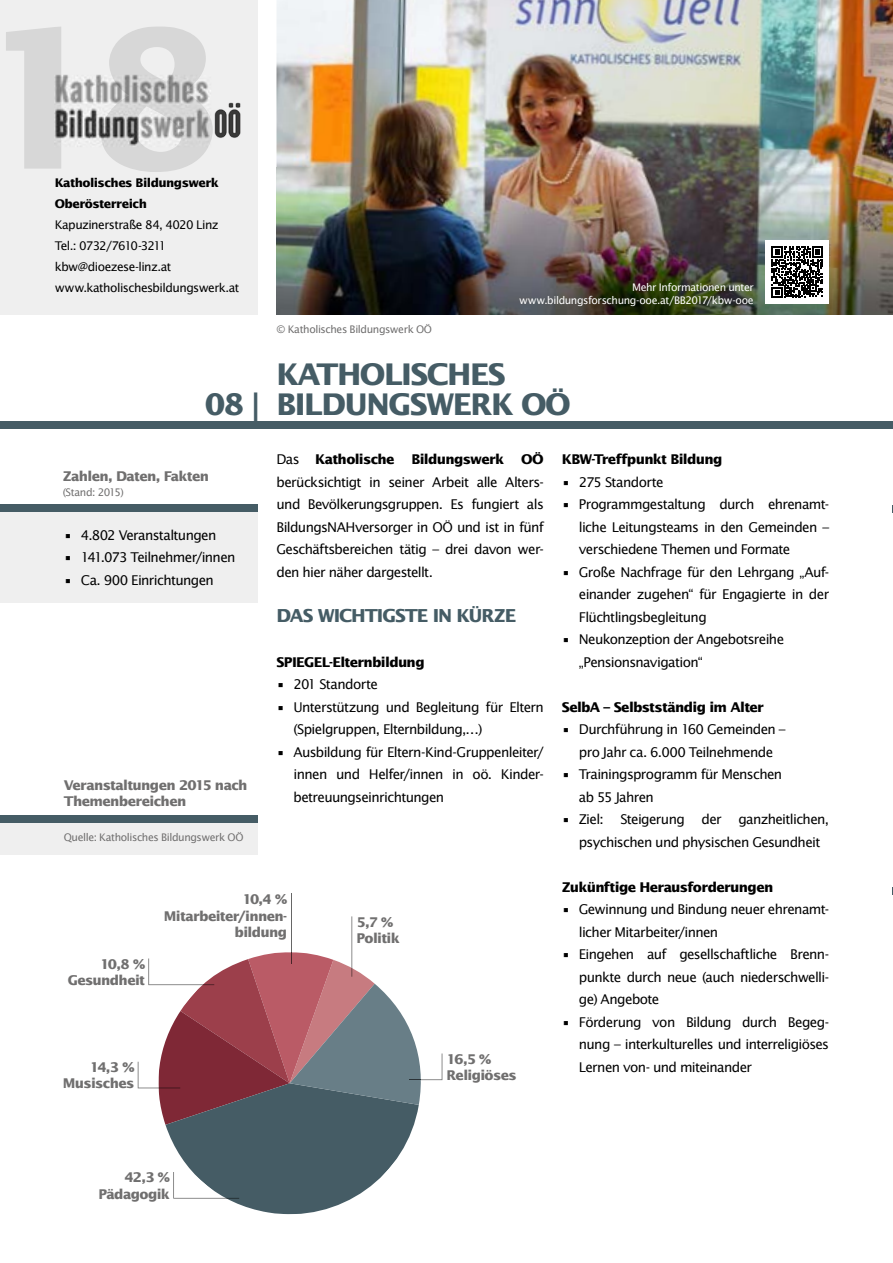
<style>
.page{position:relative;width:893px;height:1263px;background:#fff}
.page>*{position:absolute;margin:0;border:0;box-sizing:border-box;transform-origin:0 0}
.t1{font:700 192px "Lucida Sans";color:#d7d7d7}
.t2{font:700 30px/30px "Lucida Sans";letter-spacing:-.05em;color:#455c65;text-align:center}
.t3{font:700 18px "Lucida Sans";letter-spacing:-.06em;color:#455c65}
.t4{font:13.5px/22.5px "Lucida Sans";letter-spacing:-.05em;color:#000;text-align:justify}
.t5{font:700 13.5px/16.5px "Lucida Sans";letter-spacing:-.05em;color:#706f6f;text-align:right}
.t6{font:700 13.5px "Lucida Sans";letter-spacing:-.05em;color:#000}
.t7{font:12px/21px "Lucida Sans";letter-spacing:-.05em;color:#000}
.t8{font:700 12px/21px "Lucida Sans";letter-spacing:-.045em;color:#000}
.t9{font:10.5px "Lucida Sans";letter-spacing:-.04em;color:#706f6f}
.t10{font:10.5px/12.6px "Lucida Sans";letter-spacing:-.04em;color:#fff;text-align:right}
.s1{font-weight:700}
</style>
<div class="page">
<hr style="left:892px;top:512px;width:1px;height:92px;background:#efefef">
<hr style="left:892px;top:894px;width:1px;height:43px;background:#efefef">
<div style="left:0;top:0;width:257px;height:314px;background:#efefef"></div>
<img style="left:276px;top:0;width:617px;height:167px">
<img style="left:276px;top:167px;width:617px;height:147px">
<div style="left:0;top:421px;width:893px;height:7px;background:#455c65"></div>
<div style="left:0;top:512px;width:257px;height:90px;background:#efefef"></div>
<div style="left:765px;top:240px;width:64px;height:64px;background:#fff"></div>
<svg style="left:772px;top:246px;width:51px;height:52px"></svg>
<div style="left:0;top:823px;width:257px;height:31px;background:#efefef"></div>
<hr style="left:292px;top:893px;width:1px;height:59px;background:#666">
<svg style="left:138px;top:916px;width:304px;height:298px"></svg>
<div style="left:0;top:504px;width:257px;height:8px;background:#455c65"></div>
<div style="left:0;top:815px;width:257px;height:8px;background:#455c65"></div>
<svg style="left:54px;top:63px;width:152px;height:89px"></svg>
<img style="left:214px;top:102px;width:27px;height:36px">
<img style="left:55px;top:64px;width:158px;height:87px">
<h1 class="t1" style="left:-26px;top:-9px;width:250px">18</h1>
<p class="t8" style="left:55px;top:173px;width:166px">Katholisches Bildungswerk<br>Oberösterreich</p>
<p class="t7" style="left:55px;top:215px;width:186px">Kapuzinerstraße 84, 4020 Linz<br>Tel.: 0732/7610-3211 kbw@dioezese-linz.at www.katholischesbildungswerk.at</p>
<p class="t10" style="left:519px;top:282px;width:236px">Mehr Informationen unter www.bildungsforschung-ooe.at/BB2017/kbw-ooe</p>
<p class="t9" style="left:276px;top:323px;width:157px">© Katholisches Bildungswerk OÖ</p>
<h2 class="t2" style="left:205px;top:359px;width:367px">KATHOLISCHES<br>08 | BILDUNGSWERK OÖ</h2>
<p class="t5" style="left:63px;top:468px;width:148px">Zahlen, Daten, Fakten</p>
<p class="t9" style="left:63px;top:486px;width:63px">(Stand: 2015)</p>
<p class="t4" style="left:64px;top:524px;width:154px">• 4.802 Veranstaltungen</p>
<p class="t4" style="left:64px;top:546px;width:173px">• 141.073 Teilnehmer/innen</p>
<p class="t4" style="left:64px;top:569px;width:152px">• Ca. 900 Einrichtungen</p>
<p class="t5" style="left:64px;top:777px;width:185px;text-align:left">Veranstaltungen 2015 nach<br>Themenbereichen</p>
<p class="t9" style="left:64px;top:831px;width:181px">Quelle: Katholisches Bildungswerk OÖ</p>
<p class="t4" style="left:276px;top:448px;width:269px">Das <span class="s1">Katholische Bildungswerk OÖ </span>berücksichtigt in seiner Arbeit alle Alters&shy;und Bevölkerungsgruppen. Es fungiert als BildungsNAHversorger in OÖ und ist in fünf Geschäftsbereichen tätig – drei davon wer&shy;den hier näher dargestellt.</p>
<h3 class="t3" style="left:276px;top:605px;width:241px">DAS WICHTIGSTE IN KÜRZE</h3>
<p class="t6" style="left:276px;top:654px;width:150px">SPIEGEL-Elternbildung</p>
<p class="t4" style="left:276px;top:673px;width:103px">• 201 Standorte</p>
<p class="t4" style="left:293px;top:696px;width:252px;text-indent:-17px">• Unterstützung und Begleitung für Eltern (Spielgruppen, Elternbildung,…)</p>
<p class="t4" style="left:293px;top:741px;width:252px;text-indent:-17px">• Ausbildung für Eltern-Kind-Gruppenleiter/ innen und Helfer/innen in oö. Kinder&shy;betreuungseinrichtungen</p>
<p class="t5" style="left:68px;top:956px;width:79px">10,8 %<br>Gesundheit</p>
<p class="t5" style="left:164px;top:891px;width:125px">10,4 %<br>Mitarbeiter/innen&shy;bildung</p>
<p class="t5" style="left:63px;top:1059px;width:73px">14,3 %<br>Musisches</p>
<p class="t5" style="left:357px;top:914px;width:45px;text-align:left">5,7 %<br>Politik</p>
<p class="t5" style="left:447px;top:1051px;width:72px;text-align:left">16,5 %<br>Religiöses</p>
<p class="t6" style="left:562px;top:452px;width:162px">KBW-Treffpunkt Bildung</p>
<p class="t4" style="left:562px;top:471px;width:103px">• 275 Standorte</p>
<p class="t4" style="left:579px;top:493px;width:252px;text-indent:-17px">• Programmgestaltung durch ehrenamt&shy;liche Leitungsteams in den Gemeinden – verschiedene Themen und Formate</p>
<p class="t4" style="left:579px;top:561px;width:252px;text-indent:-17px">• Große Nachfrage für den Lehrgang „Auf&shy;einander zugehen“ für Engagierte in der Flüchtlingsbegleitung</p>
<p class="t4" style="left:579px;top:628px;width:207px;text-indent:-17px">• Neukonzeption der Angebotsreihe „Pensionsnavigation“</p>
<p class="t6" style="left:562px;top:699px;width:204px">SelbA – Selbstständig im Alter</p>
<p class="t4" style="left:562px;top:718px;width:225px;text-align:center">• Durchführung in 160 Gemeinden – pro Jahr ca. 6.000 Teilnehmende</p>
<p class="t4" style="left:579px;top:763px;width:205px;text-indent:-17px">• Trainingsprogramm für Menschen ab 55 Jahren</p>
<p class="t4" style="left:579px;top:808px;width:252px;text-indent:-17px">• Ziel: Steigerung der ganzheitlichen, psychischen und physischen Gesundheit</p>
<p class="t6" style="left:562px;top:879px;width:213px">Zukünftige Herausforderungen</p>
<p class="t4" style="left:579px;top:898px;width:252px;text-indent:-17px">• Gewinnung und Bindung neuer ehrenamt&shy;licher Mitarbeiter/innen</p>
<p class="t4" style="left:579px;top:943px;width:252px;text-indent:-17px">• Eingehen auf gesellschaftliche Brenn&shy;punkte durch neue (auch niederschwelli&shy;ge) Angebote</p>
<p class="t4" style="left:579px;top:1011px;width:252px;text-indent:-17px">• Förderung von Bildung durch Begeg&shy;nung – interkulturelles und interreligiöses Lernen von- und miteinander</p>
<p class="t5" style="left:98px;top:1169px;width:73px">42,3 %<br>Pädagogik</p>
</div>
